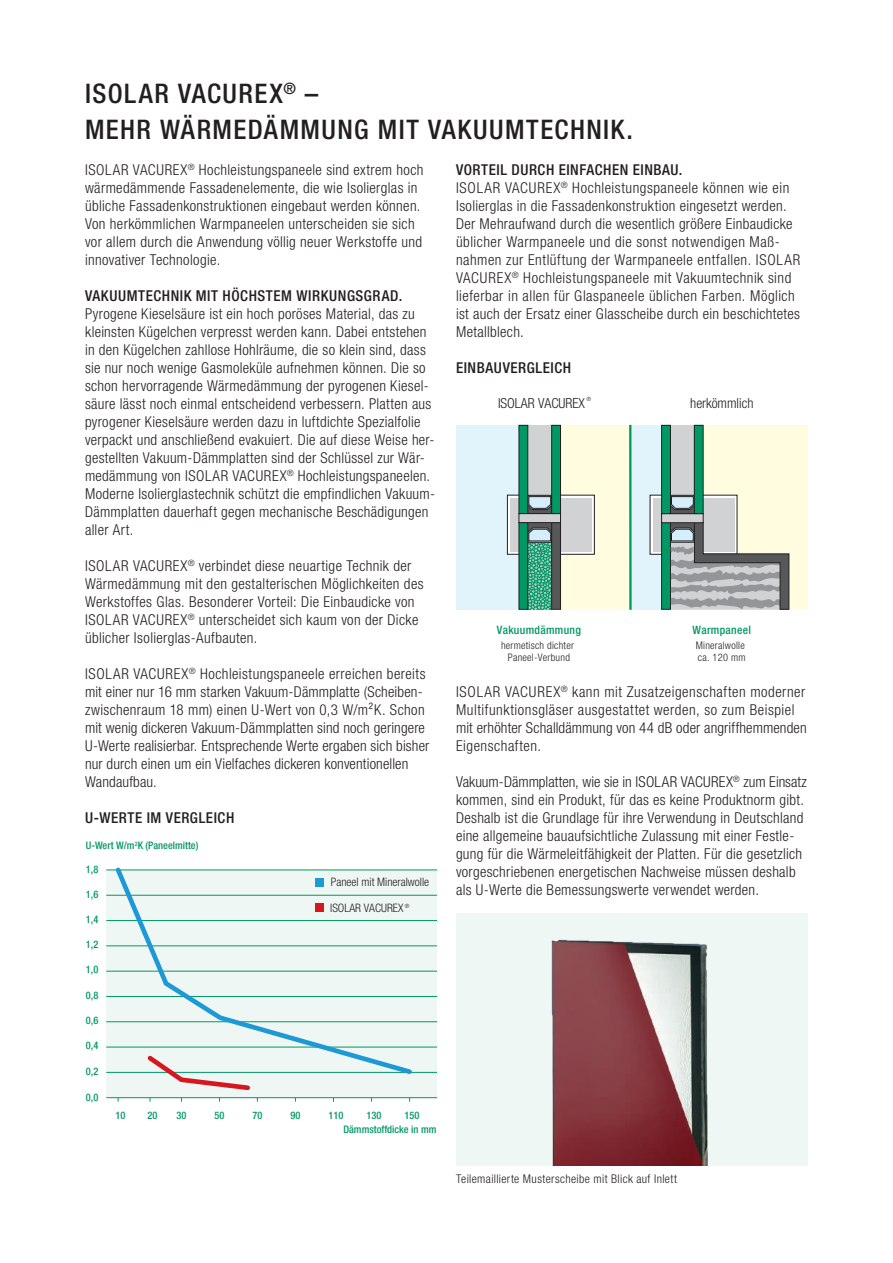
<style>
.page{position:relative;width:893px;height:1263px;background:#fff}
.page>*{position:absolute;margin:0;border:0;box-sizing:border-box;transform-origin:0 0}
.t1{font:500 condensed 27px/36px "Helvetica Neue LT Pro";letter-spacing:.055em;color:#231f20}
.t2{font:300 condensed 15px/18px "Helvetica Neue LT Pro";letter-spacing:.02em;color:#231f20}
.t3{font:500 condensed 15px "Helvetica Neue LT Pro";letter-spacing:.04em;color:#231f20}
.t4{font:300 condensed 13.8px "Helvetica Neue LT Pro";color:#231f20}
.t5{font:300 condensed 12px "Helvetica Neue LT Pro";letter-spacing:.03em;color:#231f20}
.t6{font:300 condensed 11.7px/25.5px "Helvetica Neue LT Pro";color:#231f20}
.t7{font:500 condensed 11.55px "Helvetica Neue LT Pro";letter-spacing:.025em;color:#009864}
.t8{font:500 condensed 10.35px/14.2px "Helvetica Neue LT Pro";color:#009864}
.t9{font:300 condensed 10.35px/12.1px "Helvetica Neue LT Pro";letter-spacing:.025em;color:#231f20;text-align:center}
.t10{font:300 condensed 5.7px "Helvetica Neue LT Pro";color:#231f20}
.s1{font-weight:500}
</style>
<div class="page">
<div style="left:456px;top:913px;width:352px;height:252px;background:#eff7f4"></div>
<img style="left:551px;top:939px;width:157px;height:226px">
<div style="left:456px;top:425px;width:68px;height:185px;background:#e1f4fc"></div>
<div style="left:554px;top:425px;width:76px;height:185px;background:#fffce0"></div>
<div style="left:631px;top:425px;width:54px;height:185px;background:#e1f4fc"></div>
<div style="left:698px;top:425px;width:110px;height:185px;background:#fffce0"></div>
<svg style="left:509px;top:497px;width:84px;height:56px"></svg>
<div style="left:507px;top:495px;width:88px;height:60px;border:1px solid #231f20"></div>
<div style="left:510px;top:498px;width:82px;height:53px;background:#d1d2d4"></div>
<div style="left:528px;top:425px;width:24px;height:70px;background:#d1d2d4"></div>
<div style="left:528px;top:495px;width:24px;height:20px;background:#57585a"></div>
<svg style="left:528px;top:495px;width:23px;height:15px"></svg>
<div style="left:528px;top:523px;width:24px;height:19px;background:#57585a"></div>
<div style="left:519px;top:425px;width:9px;height:89px;background:#009864"></div>
<div style="left:518px;top:425px;width:10px;height:89px;border:1px solid #231f20"></div>
<div style="left:552px;top:425px;width:8px;height:89px;background:#009864"></div>
<div style="left:551px;top:425px;width:10px;height:89px;border:1px solid #231f20"></div>
<svg style="left:528px;top:527px;width:23px;height:83px;background:#51aa8f"></svg>
<div style="left:519px;top:523px;width:9px;height:86px;background:#009864"></div>
<div style="left:518px;top:522px;width:10px;height:88px;border:1px solid #231f20"></div>
<div style="left:552px;top:523px;width:8px;height:86px;background:#57585a"></div>
<div style="left:551px;top:522px;width:10px;height:88px;border:1px solid #231f20"></div>
<svg style="left:652px;top:497px;width:83px;height:56px"></svg>
<div style="left:653px;top:498px;width:81px;height:53px;background:#d1d2d4"></div>
<div style="left:670px;top:425px;width:24px;height:70px;background:#d1d2d4"></div>
<div style="left:670px;top:495px;width:24px;height:20px;background:#57585a"></div>
<svg style="left:671px;top:495px;width:23px;height:15px"></svg>
<div style="left:662px;top:425px;width:8px;height:89px;background:#009864"></div>
<div style="left:661px;top:425px;width:10px;height:89px;border:1px solid #231f20"></div>
<div style="left:694px;top:425px;width:9px;height:89px;background:#009864"></div>
<div style="left:694px;top:425px;width:10px;height:89px;border:1px solid #231f20"></div>
<div style="left:662px;top:523px;width:8px;height:86px;background:#009864"></div>
<div style="left:661px;top:522px;width:10px;height:88px;border:1px solid #231f20"></div>
<svg style="left:670px;top:522px;width:120px;height:88px"></svg>
<hr style="left:629px;top:425px;width:3px;height:185px;background:#009864">
<div style="left:661px;top:513px;width:43px;height:10px;border:1px solid #231f20"></div>
<div style="left:518px;top:513px;width:43px;height:10px;border:1px solid #231f20"></div>
<div style="left:106px;top:870px;width:331px;height:227px;background:#eff7f4"></div>
<hr style="left:106px;top:1097px;width:331px;height:1px;background:#009864">
<hr style="left:106px;top:1047px;width:331px;height:1px;background:#009864">
<hr style="left:106px;top:996px;width:331px;height:1px;background:#009864">
<hr style="left:106px;top:971px;width:331px;height:1px;background:#009864">
<hr style="left:106px;top:1072px;width:331px;height:1px;background:#009864">
<hr style="left:106px;top:1021px;width:331px;height:1px;background:#009864">
<hr style="left:106px;top:945px;width:331px;height:1px;background:#009864">
<hr style="left:106px;top:920px;width:331px;height:1px;background:#009864">
<hr style="left:106px;top:895px;width:331px;height:1px;background:#009864">
<hr style="left:106px;top:870px;width:331px;height:1px;background:#009864">
<svg style="left:112px;top:867px;width:303px;height:207px"></svg>
<svg style="left:144px;top:1051px;width:114px;height:50px"></svg>
<div style="left:315px;top:904px;width:9px;height:8px;background:#d7171f"></div>
<h1 class="t1" style="left:85px;top:75px;width:549px">ISOLAR VACUREX<sup>®</sup> –<br>MEHR WÄRMEDÄMMUNG MIT VAKUUMTECHNIK.</h1>
<p class="t2" style="left:85px;top:161px;width:340px">ISOLAR VACUREX<sup>®</sup> Hochleistungspaneele sind extrem hoch wärmedämmende Fassadenelemente, die wie Isolierglas in übliche Fassadenkonstruktionen eingebaut werden können.<br>Von herkömmlichen Warmpaneelen unterscheiden sie sich vor allem durch die Anwendung völlig neuer Werkstoffe und innovativer Technologie.</p>
<p class="t3" style="left:85px;top:287px;width:319px">VAKUUMTECHNIK MIT HÖCHSTEM WIRKUNGSGRAD.</p>
<p class="t2" style="left:85px;top:305px;width:351px">Pyrogene Kieselsäure ist ein hoch poröses Material, das zu kleinsten Kügelchen verpresst werden kann. Dabei entstehen in den Kügelchen zahllose Hohlräume, die so klein sind, dass sie nur noch wenige Gasmoleküle aufnehmen können. Die so schon hervorragende Wärmedämmung der pyrogenen Kiesel&shy;säure lässt noch einmal entscheidend verbessern. Platten aus pyrogener Kieselsäure werden dazu in luftdichte Spezialfolie verpackt und anschließend evakuiert. Die auf diese Weise her&shy;gestellten Vakuum-Dämmplatten sind der Schlüssel zur Wär&shy;medämmung von ISOLAR VACUREX<sup>®</sup> Hochleistungspaneelen.<br>Moderne Isolierglastechnik schützt die empfindlichen Vakuum-Dämmplatten dauerhaft gegen mechanische Beschädigungen aller Art.</p>
<p class="t2" style="left:85px;top:557px;width:340px">ISOLAR VACUREX<sup>®</sup> verbindet diese neuartige Technik der Wärmedämmung mit den gestalterischen Möglichkeiten des Werkstoffes Glas. Besonderer Vorteil: Die Einbaudicke von ISOLAR VACUREX<sup>®</sup> unterscheidet sich kaum von der Dicke üblicher Isolierglas-Aufbauten.</p>
<p class="t2" style="left:85px;top:665px;width:346px">ISOLAR VACUREX<sup>®</sup> Hochleistungspaneele erreichen bereits mit einer nur 16 mm starken Vakuum-Dämmplatte (Scheiben&shy;zwischenraum 18 mm) einen U-Wert von 0,3 W/m²K. Schon mit wenig dickeren Vakuum-Dämmplatten sind noch geringere U-Werte realisierbar. Entsprechende Werte ergaben sich bisher nur durch einen um ein Vielfaches dickeren konventionellen Wandaufbau.</p>
<p class="t2" style="left:456px;top:161px;width:346px"><span class="s1">VORTEIL DURCH EINFACHEN EINBAU.<br></span>ISOLAR VACUREX<sup>®</sup> Hochleistungspaneele können wie ein Isolierglas in die Fassadenkonstruktion eingesetzt werden.<br>Der Mehraufwand durch die wesentlich größere Einbaudicke üblicher Warmpaneele und die sonst notwendigen Maß&shy;nahmen zur Entlüftung der Warmpaneele entfallen. ISOLAR VACUREX<sup>®</sup> Hochleistungspaneele mit Vakuumtechnik sind lieferbar in allen für Glaspaneele üblichen Farben. Möglich ist auch der Ersatz einer Glasscheibe durch ein beschichtetes Metallblech.</p>
<p class="t3" style="left:456px;top:359px;width:117px">EINBAUVERGLEICH</p>
<p class="t4" style="left:498px;top:395px;width:88px">ISOLAR VACUREX</p>
<p class="t10" style="left:586px;top:396px;width:6px">®</p>
<p class="t4" style="left:690px;top:395px;width:65px">herkömmlich</p>
<p class="t7" style="left:497px;top:623px;width:86px">Vakuumdämmung</p>
<p class="t9" style="left:501px;top:639px;width:74px">hermetisch dichter<br>Paneel-Verbund</p>
<p class="t7" style="left:692px;top:623px;width:60px">Warmpaneel</p>
<p class="t9" style="left:696px;top:639px;width:51px;text-align:left">Mineralwolle ca. 120 mm</p>
<p class="t2" style="left:456px;top:683px;width:352px">ISOLAR VACUREX<sup>®</sup> kann mit Zusatzeigenschaften moderner Multifunktionsgläser ausgestattet werden, so zum Beispiel mit erhöhter Schalldämmung von 44 dB oder angriffhemmenden Eigenschaften.</p>
<p class="t2" style="left:456px;top:773px;width:352px">Vakuum-Dämmplatten, wie sie in ISOLAR VACUREX<sup>®</sup> zum Einsatz kommen, sind ein Produkt, für das es keine Produktnorm gibt.<br>Deshalb ist die Grundlage für ihre Verwendung in Deutschland eine allgemeine bauaufsichtliche Zulassung mit einer Festle&shy;gung für die Wärmeleitfähigkeit der Platten. Für die gesetzlich vorgeschriebenen energetischen Nachweise müssen deshalb als U-Werte die Bemessungswerte verwendet werden.</p>
<p class="t3" style="left:85px;top:809px;width:151px">U-WERTE IM VERGLEICH</p>
<p class="t8" style="left:86px;top:838px;width:114px">U-Wert W/m<sup>2</sup>K (Paneelmitte)</p>
<p class="t8" style="left:86px;top:862px;width:14px">1,8</p>
<p class="t6" style="left:330px;top:869px;width:100px">Paneel mit Mineralwolle<br>ISOLAR VACUREX <sup>®</sup></p>
<p class="t8" style="left:86px;top:887px;width:14px">1,6</p>
<p class="t8" style="left:86px;top:912px;width:14px">1,4</p>
<p class="t8" style="left:86px;top:937px;width:14px">1,2</p>
<p class="t8" style="left:86px;top:962px;width:14px">1,0</p>
<p class="t8" style="left:86px;top:988px;width:14px">0,8</p>
<p class="t8" style="left:86px;top:1013px;width:14px">0,6</p>
<p class="t8" style="left:86px;top:1038px;width:14px">0,4</p>
<p class="t8" style="left:86px;top:1064px;width:14px">0,2</p>
<p class="t8" style="left:86px;top:1090px;width:14px">0,0</p>
<p class="t8" style="left:116px;top:1108px;width:11px">10</p>
<p class="t8" style="left:148px;top:1108px;width:11px">20</p>
<p class="t8" style="left:176px;top:1108px;width:11px">30</p>
<p class="t8" style="left:215px;top:1108px;width:11px">50</p>
<p class="t8" style="left:252px;top:1108px;width:11px">70</p>
<p class="t8" style="left:290px;top:1108px;width:11px">90</p>
<p class="t8" style="left:328px;top:1108px;width:16px">110</p>
<p class="t8" style="left:367px;top:1108px;width:16px">130</p>
<p class="t8" style="left:343px;top:1108px;width:95px;text-indent:61px">150<br>Dämmstoffdicke in mm</p>
<p class="t5" style="left:456px;top:1172px;width:222px">Teilemaillierte Musterscheibe mit Blick auf Inlett</p>
</div>
